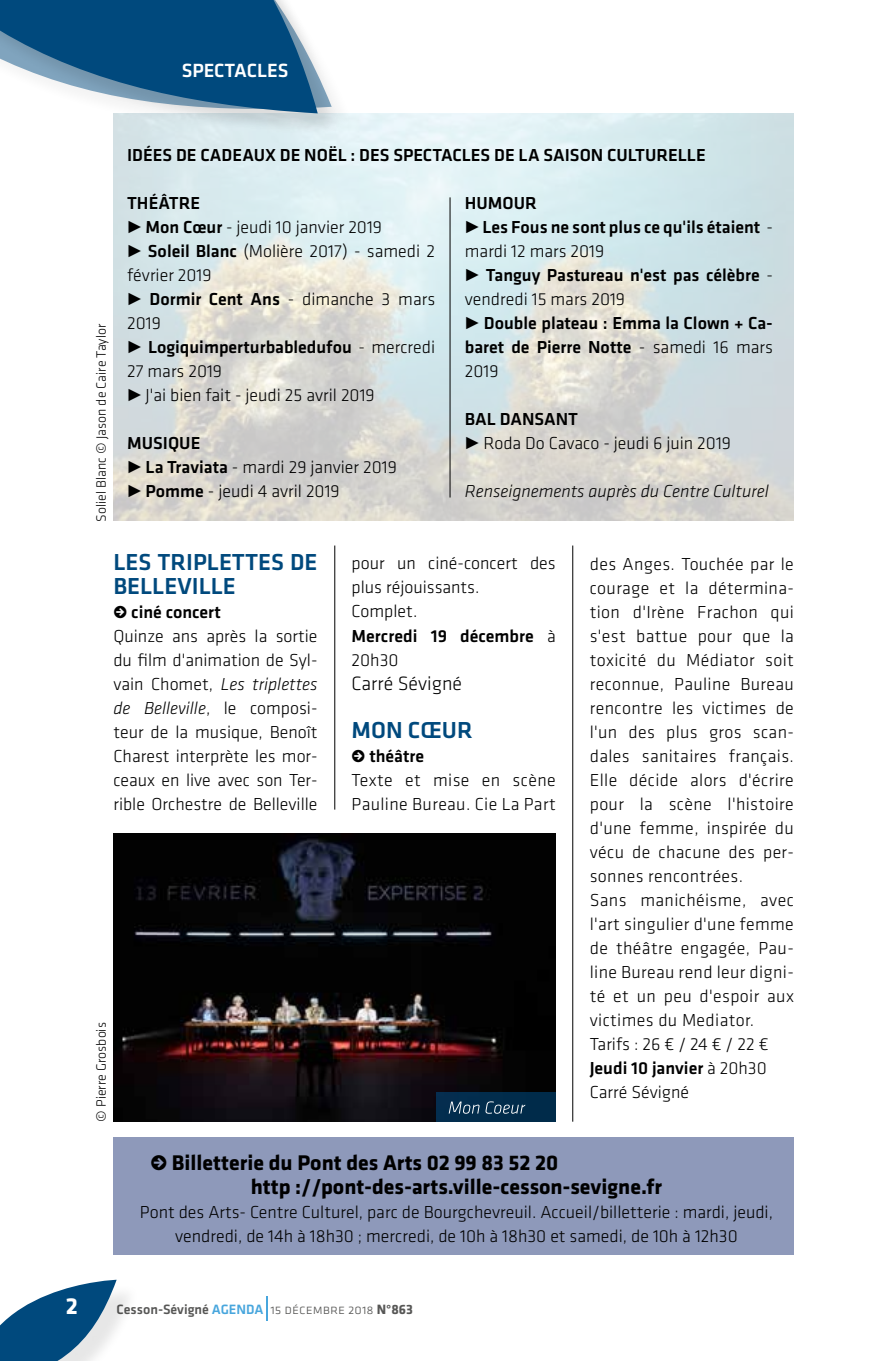
<style>
.page{position:relative;width:879px;height:1361px;background:#fff}
.page>*{position:absolute;margin:0;border:0;box-sizing:border-box;transform-origin:0 0}
.t1{font:500 24px/24px "Klavika";color:#00497d}
.t2{font:700 24px "Klavika";color:#fff}
.t3{font:700 22px/24px "Klavika";color:#000}
.t4{font:300 20px "Klavika";color:#000}
.t5{font:500 19.8px "Klavika";color:#fff}
.t6{font:300 18px/24px "Klavika";color:#000}
.t7{font:300 18px/24px "Klavika";letter-spacing:.02em;color:#000}
.t8{font:500 18px/24px "Klavika";color:#000}
.t9{font:italic 300 18px "Klavika";color:#000}
.t10{font:300 14px "Klavika";color:#000}
.t11{font:500 14px "Klavika";color:#575756}
.s1{font-weight:500}
.s2{font-weight:300}
.s3{font-family:"Klavika Arrows";font-weight:700}
.s4{font-style:italic}
.s5{font-family:"Klavika Arrows"}
.s6{color:#48a6dd}
.s7{font-family:"Klavika Light Caps SC";font-weight:400}
.s8{font-weight:700}
</style>
<div class="page">
<img style="left:113px;top:833px;width:442px;height:288px">
<div style="left:0;top:0;width:355px;height:134px;background:#000;opacity:.1"></div>
<div style="left:0;top:0;width:342px;height:138px;background:#000;opacity:.1"></div>
<svg style="left:0;top:0;width:332px;height:123px"></svg>
<hr style="left:334px;top:545px;width:1px;height:264px;background:#000">
<hr style="left:572px;top:545px;width:1px;height:576px;background:#000">
<svg style="left:266px;top:1296px;width:1px;height:24px"></svg>
<div style="left:0;top:1283px;width:140px;height:78px;background:#000;opacity:.1"></div>
<svg style="left:0;top:1279px;width:117px;height:82px"></svg>
<div style="left:113px;top:1138px;width:681px;height:117px;background:#8e99ba"></div>
<hr style="left:450px;top:197px;width:1px;height:300px;background:#000">
<div style="left:437px;top:1092px;width:119px;height:29px;background:#012c4b"></div>
<svg style="left:449px;top:1101px;width:76px;height:12px"></svg>
<p class="t5" style="left:182px;top:57px;width:108px">SPECTACLES</p>
<p class="t10" style="left:93px;top:521px;width:199px;rotate:-90deg">Soliel Blanc © Jason de Caire Taylor</p>
<p class="t8" style="left:127px;top:143px;width:580px">IDÉES DE CADEAUX DE NOËL : DES SPECTACLES DE LA SAISON CULTURELLE</p>
<p class="t8" style="left:127px;top:191px;width:74px">THÉÂTRE</p>
<p class="t6" style="left:127px;top:215px;width:256px">• <span class="s1">Mon Cœur</span> - jeudi 10 janvier 2019</p>
<p class="t6" style="left:127px;top:239px;width:309px">• <span class="s1">Soleil Blanc</span> (Molière 2017) - samedi 2 février 2019</p>
<p class="t6" style="left:127px;top:287px;width:309px">• <span class="s1">Dormir Cent Ans</span> - dimanche 3 mars<br>2019</p>
<p class="t8" style="left:127px;top:335px;width:310px"><span class="s2">•</span> Logiquimperturbabledufou <span class="s2">- mercredi<br>27 mars 2019</span></p>
<p class="t6" style="left:127px;top:383px;width:249px">• J'ai bien fait - jeudi 25 avril 2019</p>
<p class="t8" style="left:127px;top:431px;width:75px">MUSIQUE</p>
<p class="t6" style="left:127px;top:455px;width:271px">• <span class="s1">La Traviata</span> - mardi 29 janvier 2019</p>
<p class="t6" style="left:127px;top:479px;width:214px">• <span class="s1">Pomme</span> - jeudi 4 avril 2019</p>
<p class="t8" style="left:465px;top:191px;width:74px">HUMOUR</p>
<p class="t8" style="left:465px;top:215px;width:309px"><span class="s2">•</span> Les Fous ne sont plus ce qu'ils étaient <span class="s2">- mardi 12 mars 2019</span></p>
<p class="t8" style="left:465px;top:263px;width:309px"><span class="s2">•</span> Tanguy Pastureau n'est pas célèbre <span class="s2">- vendredi 15 mars 2019</span></p>
<p class="t8" style="left:465px;top:311px;width:310px;text-align:justify"><span class="s2">•</span> Double plateau : Emma la Clown + Ca&shy;baret de Pierre Notte <span class="s2">- samedi 16 mars 2019</span></p>
<p class="t8" style="left:465px;top:407px;width:115px">BAL DANSANT</p>
<p class="t6" style="left:465px;top:431px;width:268px">• Roda Do Cavaco - jeudi 6 juin 2019</p>
<p class="t9" style="left:465px;top:480px;width:306px">Renseignements auprès du Centre Culturel</p>
<h1 class="t1" style="left:113px;top:549px;width:206px">LES TRIPLETTES DE<br>BELLEVILLE</h1>
<p class="t6" style="left:113px;top:599px;width:206px"><span class="s3">R</span> <span class="s1">ciné concert<br></span>Quinze ans après la sortie du film d'animation de Syl&shy;vain Chomet, <span class="s4">Les triplettes de Belleville</span>, le composi&shy;teur de la musique, Benoît<br>Charest interprète les mor&shy;ceaux en live avec son Ter&shy;rible Orchestre de Belleville</p>
<p class="t10" style="left:93px;top:1121px;width:101px;rotate:-90deg">© Pierre Grosbois</p>
<p class="t6" style="left:351px;top:551px;width:206px">pour un ciné-concert des plus réjouissants.<br>Complet.<br><span class="s1">Mercredi 19 décembre</span> à<br>20h30</p>
<p class="t4" style="left:351px;top:671px;width:112px">Carré Sévigné</p>
<h1 class="t1" style="left:351px;top:717px;width:123px">MON CŒUR</h1>
<p class="t7" style="left:351px;top:743px;width:206px"><span class="s3">R</span> <span class="s1">théâtre<br></span>Texte et mise en scène<br>Pauline Bureau. Cie La Part</p>
<p class="t7" style="left:590px;top:551px;width:206px">des Anges. Touchée par le courage et la détermina&shy;tion d'Irène Frachon qui s'est battue pour que la toxicité du Médiator soit reconnue, Pauline Bureau rencontre les victimes de l'un des plus gros scan&shy;dales sanitaires français.<br>Elle décide alors d'écrire pour la scène l'histoire d'une femme, inspirée du vécu de chacune des per&shy;sonnes rencontrées.<br>Sans manichéisme, avec l'art singulier d'une femme de théâtre engagée, Pau&shy;line Bureau rend leur digni&shy;té et un peu d'espoir aux victimes du Mediator.<br>Tarifs : 26 € / 24 € / 22 €<br><span class="s1">Jeudi 10 janvier</span> à 20h30<br>Carré Sévigné</p>
<p class="t3" style="left:251px;top:1149px;width:413px;text-indent:-100px"><span class="s5">R</span> Billetterie du Pont des Arts 02 99 83 52 20<br>http ://pont-des-arts.ville-cesson-sevigne.fr</p>
<p class="t6" style="left:140px;top:1199px;width:634px;text-align:center">Pont des Arts- Centre Culturel, parc de Bourgchevreuil. Accueil/billetterie : mardi, jeudi, vendredi, de 14h à 18h30 ; mercredi, de 10h à 18h30 et samedi, de 10h à 12h30</p>
<h1 class="t2" style="left:66px;top:1288px;width:14px">2</h1>
<p class="t11" style="left:117px;top:1299px;width:298px">Cesson-Sévigné <span class="s6">AGENDA</span> <span class="s7">15 décembre 2018</span> <span class="s8">N°863</span></p>
</div>
